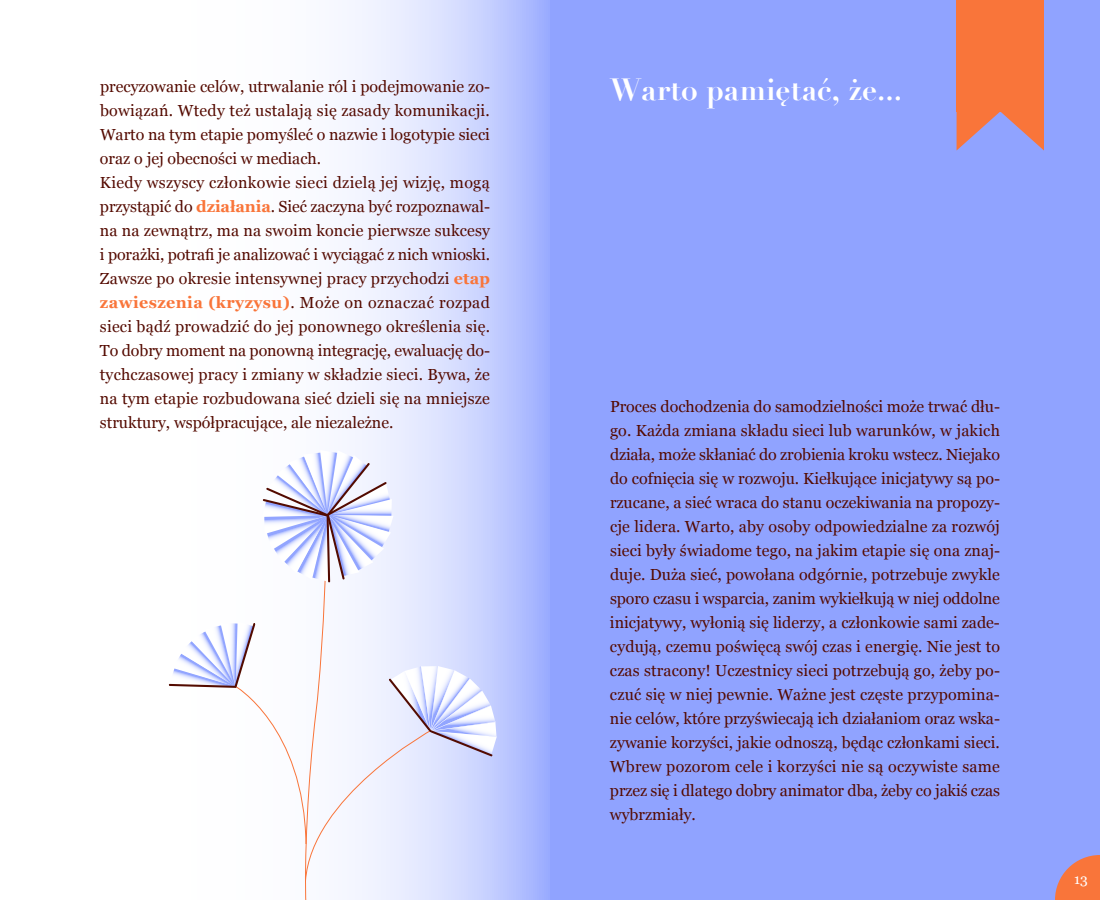
<style>
.page{position:relative;width:1100px;height:900px;background:#fff}
.page>*{position:absolute;margin:0;border:0;box-sizing:border-box;transform-origin:0 0}
.t1{font:700 30px "Didot";color:#fff}
.t2{font:16px/24px "Georgia";color:#540a00}
.t3{font:14px "Georgia";color:#fff}
.s1{font-weight:700;color:#f9753a}
</style>
<div class="page">
<svg style="left:168px;top:0;width:382px;height:900px"></svg>
<div style="left:550px;top:0;width:550px;height:900px;background:#90a3ff"></div>
<svg style="left:957px;top:111px;width:87px;height:40px"></svg>
<div style="left:957px;top:0;width:87px;height:111px;background:#f9753a"></div>
<svg style="left:169px;top:450px;width:328px;height:450px"></svg>
<svg style="left:1055px;top:855px;width:45px;height:45px"></svg>
<p class="t2" style="left:100px;top:74px;width:392px">precyzowanie celów, utrwalanie ról i podejmowanie zo&shy;bowiązań. Wtedy też ustalają się zasady komunikacji.<br>Warto na tym etapie pomyśleć o nazwie i logotypie sieci oraz o jej obecności w mediach.<br>Kiedy wszyscy członkowie sieci dzielą jej wizję, mogą przystąpić do <span class="s1">działania</span>. Sieć zaczyna być rozpoznawal&shy;na na zewnątrz, ma na swoim koncie pierwsze sukcesy i porażki, potrafi je analizować i wyciągać z nich wnioski.<br>Zawsze po okresie intensywnej pracy przychodzi <span class="s1">etap zawieszenia (kryzysu)</span>. Może on oznaczać rozpad sieci bądź prowadzić do jej ponownego określenia się.<br>To dobry moment na ponowną integrację, ewaluację do&shy;tychczasowej pracy i zmiany w składzie sieci. Bywa, że na tym etapie rozbudowana sieć dzieli się na mniejsze struktury, współpracujące, ale niezależne.</p>
<h1 class="t1" style="left:610px;top:71px;width:294px">Warto pamiętać, że...</h1>
<p class="t2" style="left:610px;top:394px;width:392px;text-align:justify">Proces dochodzenia do samodzielności może trwać dłu&shy;go. Każda zmiana składu sieci lub warunków, w jakich działa, może skłaniać do zrobienia kroku wstecz. Niejako do cofnięcia się w rozwoju. Kiełkujące inicjatywy są po&shy;rzucane, a sieć wraca do stanu oczekiwania na propozy&shy;cje lidera. Warto, aby osoby odpowiedzialne za rozwój sieci były świadome tego, na jakim etapie się ona znaj&shy;duje. Duża sieć, powołana odgórnie, potrzebuje zwykle sporo czasu i wsparcia, zanim wykiełkują w niej oddolne inicjatywy, wyłonią się liderzy, a członkowie sami zade&shy;cydują, czemu poświęcą swój czas i energię. Nie jest to czas stracony! Uczestnicy sieci potrzebują go, żeby po&shy;czuć się w niej pewnie. Ważne jest częste przypomina&shy;nie celów, które przyświecają ich działaniom oraz wska&shy;zywanie korzyści, jakie odnoszą, będąc członkami sieci.<br>Wbrew pozorom cele i korzyści nie są oczywiste same przez się i dlatego dobry animator dba, żeby co jakiś czas wybrzmiały.</p>
<p class="t3" style="left:1074px;top:869px;width:15px">13</p>
</div>
